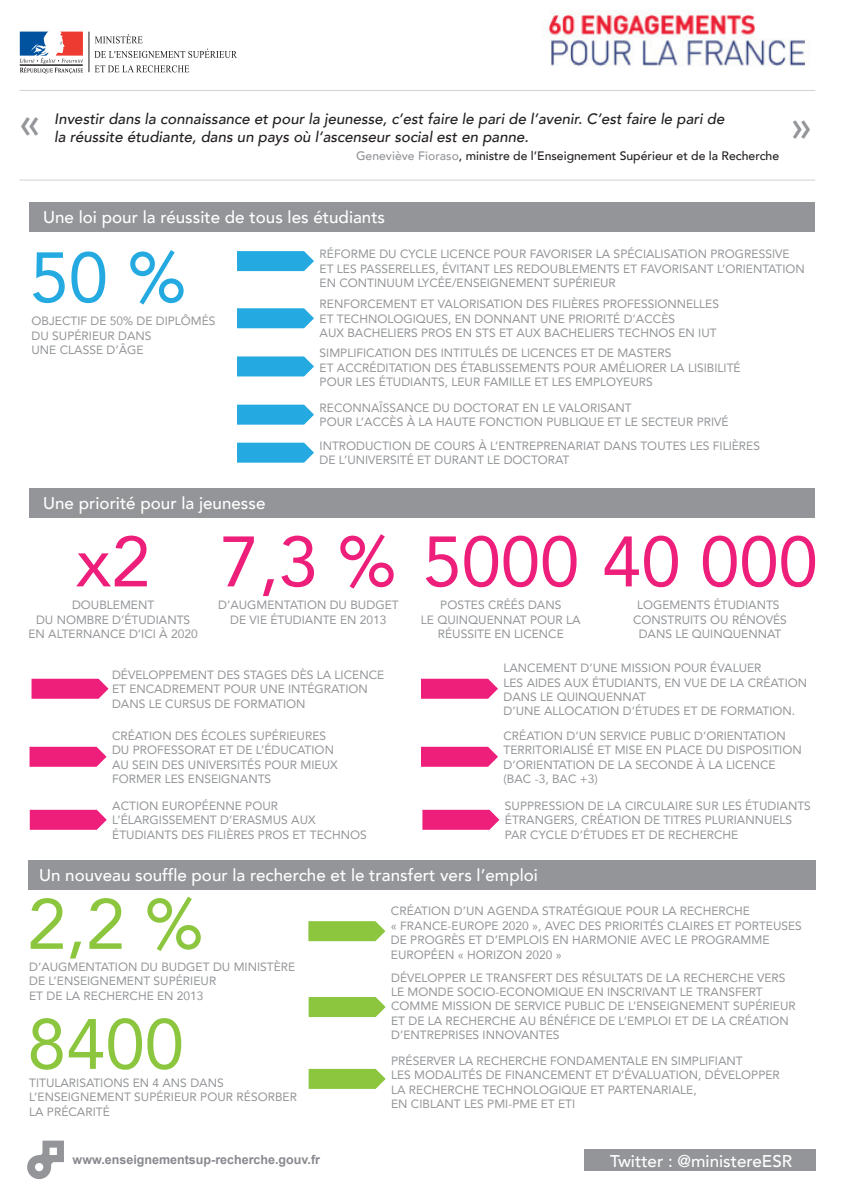
<style>
.page{position:relative;width:842px;height:1191px;background:#fff}
.page>*{position:absolute;margin:0;border:0;box-sizing:border-box;transform-origin:0 0}
.t1{font:70.5px "Avenir";color:#ee1e7b}
.t2{font:70.5px "Avenir";color:#8bc63e}
.t3{font:70.5px "Avenir";color:#24aae1}
.t4{font:500 42.3px "Avenir";color:#939598}
.t5{font:500 17px "Avenir";color:#fff}
.t6{font:italic 500 15.1px/18.1px "Avenir";color:#231f20}
.t7{font:700 12.5px "Arial";color:#88898e}
.t8{font:500 12.2px "Avenir";color:#231f20}
.t9{font:12px/14.4px "Avenir";color:#939598}
.s1{color:#939598}
</style>
<div class="page">
<hr style="left:19px;top:90px;width:796px;height:1px;background:#d1d2d4">
<hr style="left:19px;top:180px;width:796px;height:1px;background:#d1d2d4">
<svg style="left:19px;top:32px;width:64px;height:42px"></svg>
<svg style="left:95px;top:34px;width:48px;height:9px"></svg>
<svg style="left:94px;top:49px;width:143px;height:9px"></svg>
<svg style="left:95px;top:65px;width:94px;height:7px"></svg>
<hr style="left:89px;top:32px;width:1px;height:40px;background:#231f20">
<div style="left:30px;top:202px;width:785px;height:29px;background:#939598"></div>
<div style="left:30px;top:488px;width:785px;height:29px;background:#939598"></div>
<div style="left:28px;top:860px;width:787px;height:29px;background:#939598"></div>
<svg style="left:237px;top:251px;width:77px;height:20px"></svg>
<svg style="left:237px;top:308px;width:77px;height:20px"></svg>
<svg style="left:237px;top:356px;width:77px;height:20px"></svg>
<svg style="left:237px;top:405px;width:77px;height:20px"></svg>
<svg style="left:237px;top:443px;width:77px;height:20px"></svg>
<svg style="left:32px;top:678px;width:77px;height:20px"></svg>
<svg style="left:421px;top:678px;width:77px;height:20px"></svg>
<svg style="left:30px;top:746px;width:77px;height:20px"></svg>
<svg style="left:422px;top:809px;width:77px;height:20px"></svg>
<svg style="left:30px;top:809px;width:77px;height:20px"></svg>
<svg style="left:421px;top:746px;width:77px;height:20px"></svg>
<svg style="left:308px;top:921px;width:77px;height:20px"></svg>
<svg style="left:309px;top:1068px;width:77px;height:20px"></svg>
<svg style="left:309px;top:997px;width:77px;height:20px"></svg>
<svg style="left:27px;top:1140px;width:37px;height:39px"></svg>
<img style="left:542px;top:10px;width:263px;height:57px">
<div style="left:584px;top:1149px;width:231px;height:21px;background:#939598"></div>
<p class="t6" style="left:54px;top:110px;width:672px">Investir dans la connaissance et pour la jeunesse, c’est faire le pari de l’avenir. C’est faire le pari de la réussite étudiante, dans un pays où l’ascenseur social est en panne.</p>
<p class="t8" style="left:356px;top:145px;width:425px"><span class="s1">Geneviève Fioraso</span>, ministre de l’Enseignement Supérieur et de la Recherche</p>
<h2 class="t4" style="left:19px;top:86px;width:23px">«</h2>
<h2 class="t4" style="left:812px;top:171px;width:23px;rotate:-180deg">«</h2>
<h3 class="t5" style="left:43px;top:202px;width:343px">Une loi pour la réussite de tous les étudiants</h3>
<h1 class="t3" style="left:30px;top:221px;width:158px">50 %</h1>
<p class="t9" style="left:32px;top:313px;width:186px">OBJECTIF DE 50% DE DIPLÔMÉS<br>DU SUPÉRIEUR DANS<br>UNE CLASSE D’ÂGE</p>
<h3 class="t5" style="left:43px;top:488px;width:224px">Une priorité pour la jeunesse</h3>
<p class="t9" style="left:320px;top:246px;width:487px">RÉFORME DU CYCLE LICENCE POUR FAVORISER LA SPÉCIALISATION PROGRESSIVE<br>ET LES PASSERELLES, ÉVITANT LES REDOUBLEMENTS ET FAVORISANT L’ORIENTATION<br>EN CONTINUUM LYCÉE/ENSEIGNEMENT SUPÉRIEUR</p>
<p class="t9" style="left:320px;top:296px;width:401px">RENFORCEMENT ET VALORISATION DES FILIÈRES PROFESSIONNELLES<br>ET TECHNOLOGIQUES, EN DONNANT UNE PRIORITÉ D’ACCÈS<br>AUX BACHELIERS PROS EN STS ET AUX BACHELIERS TECHNOS EN IUT</p>
<p class="t9" style="left:320px;top:346px;width:423px">SIMPLIFICATION DES INTITULÉS DE LICENCES ET DE MASTERS<br>ET ACCRÉDITATION DES ÉTABLISSEMENTS POUR AMÉLIORER LA LISIBILITÉ<br>POUR LES ÉTUDIANTS, LEUR FAMILLE ET LES EMPLOYEURS</p>
<p class="t9" style="left:320px;top:400px;width:411px">RECONNAÎSSANCE DU DOCTORAT EN LE VALORISANT<br>POUR L’ACCÈS À LA HAUTE FONCTION PUBLIQUE ET LE SECTEUR PRIVÉ</p>
<p class="t9" style="left:320px;top:438px;width:442px">INTRODUCTION DE COURS À L’ENTREPRENARIAT DANS TOUTES LES FILIÈRES<br>DE L’UNIVERSITÉ ET DURANT LE DOCTORAT</p>
<h1 class="t1" style="left:220px;top:505px;width:599px">7,3 % 5000 40 000</h1>
<p class="t9" style="left:230px;top:612px;width:158px">DE VIE ÉTUDIANTE EN 2013</p>
<h1 class="t1" style="left:76px;top:505px;width:76px">x2</h1>
<p class="t9" style="left:29px;top:597px;width:171px;text-align:center">DOUBLEMENT<br>DU NOMBRE D’ÉTUDIANTS<br>EN ALTERNANCE D’ICI À 2020</p>
<p class="t9" style="left:218px;top:597px;width:182px">D’AUGMENTATION DU BUDGET</p>
<p class="t9" style="left:421px;top:597px;width:161px;text-align:center">POSTES CRÉÉS DANS<br>LE QUINQUENNAT POUR LA<br>RÉUSSITE EN LICENCE</p>
<p class="t9" style="left:633px;top:597px;width:155px;text-align:center">LOGEMENTS ÉTUDIANTS<br>CONSTRUITS OU RÉNOVÉS<br>DANS LE QUINQUENNAT</p>
<p class="t9" style="left:112px;top:667px;width:274px">DÉVELOPPEMENT DES STAGES DÈS LA LICENCE<br>ET ENCADREMENT POUR UNE INTÉGRATION<br>DANS LE CURSUS DE FORMATION</p>
<p class="t9" style="left:503px;top:660px;width:305px">LANCEMENT D’UNE MISSION POUR ÉVALUER<br>LES AIDES AUX ÉTUDIANTS, EN VUE DE LA CRÉATION DANS LE QUINQUENNAT<br>D’UNE ALLOCATION D’ÉTUDES ET DE FORMATION.</p>
<p class="t9" style="left:112px;top:728px;width:227px">CRÉATION DES ÉCOLES SUPÉRIEURES<br>DU PROFESSORAT ET DE L’ÉDUCATION<br>AU SEIN DES UNIVERSITÉS POUR MIEUX<br>FORMER LES ENSEIGNANTS</p>
<p class="t9" style="left:505px;top:798px;width:307px">SUPPRESSION DE LA CIRCULAIRE SUR LES ÉTUDIANTS<br>ÉTRANGERS, CRÉATION DE TITRES PLURIANNUELS<br>PAR CYCLE D’ÉTUDES ET DE RECHERCHE</p>
<p class="t9" style="left:503px;top:728px;width:300px">CRÉATION D’UN SERVICE PUBLIC D’ORIENTATION TERRITORIALISÉ ET MISE EN PLACE DU DISPOSITION D’ORIENTATION DE LA SECONDE À LA LICENCE (BAC -3, BAC +3)</p>
<p class="t9" style="left:112px;top:798px;width:256px">ACTION EUROPÉENNE POUR<br>L’ÉLARGISSEMENT D’ERASMUS AUX<br>ÉTUDIANTS DES FILIÈRES PROS ET TECHNOS</p>
<h3 class="t5" style="left:39px;top:860px;width:500px">Un nouveau souffle pour la recherche et le transfert vers l’emploi</h3>
<h1 class="t2" style="left:27px;top:867px;width:178px">2,2 %</h1>
<p class="t9" style="left:29px;top:959px;width:268px">D’AUGMENTATION DU BUDGET DU MINISTÈRE<br>DE L’ENSEIGNEMENT SUPÉRIEUR<br>ET DE LA RECHERCHE EN 2013</p>
<h1 class="t2" style="left:27px;top:987px;width:158px">8400</h1>
<p class="t9" style="left:29px;top:1075px;width:269px">TITULARISATIONS EN 4 ANS DANS<br>L’ENSEIGNEMENT SUPÉRIEUR POUR RÉSORBER<br>LA PRÉCARITÉ</p>
<p class="t9" style="left:391px;top:903px;width:413px">CRÉATION D’UN AGENDA STRATÉGIQUE POUR LA RECHERCHE<br>« FRANCE-EUROPE 2020 », AVEC DES PRIORITÉS CLAIRES ET PORTEUSES DE PROGRÈS ET D’EMPLOIS EN HARMONIE AVEC LE PROGRAMME EUROPÉEN « HORIZON 2020 »</p>
<p class="t9" style="left:391px;top:969px;width:406px">DÉVELOPPER LE TRANSFERT DES RÉSULTATS DE LA RECHERCHE VERS LE MONDE SOCIO-ECONOMIQUE EN INSCRIVANT LE TRANSFERT COMME MISSION DE SERVICE PUBLIC DE L’ENSEIGNEMENT SUPÉRIEUR ET DE LA RECHERCHE AU BÉNÉFICE DE L’EMPLOI ET DE LA CRÉATION D’ENTREPRISES INNOVANTES</p>
<p class="t9" style="left:391px;top:1053px;width:390px">PRÉSERVER LA RECHERCHE FONDAMENTALE EN SIMPLIFIANT<br>LES MODALITÉS DE FINANCEMENT ET D’ÉVALUATION, DÉVELOPPER LA RECHERCHE TECHNOLOGIQUE ET PARTENARIALE,<br>EN CIBLANT LES PMI-PME ET ETI</p>
<p class="t7" style="left:73px;top:1151px;width:249px">www.enseignementsup-recherche.gouv.fr</p>
<h3 class="t5" style="left:610px;top:1146px;width:184px">Twitter : @ministereESR</h3>
</div>
